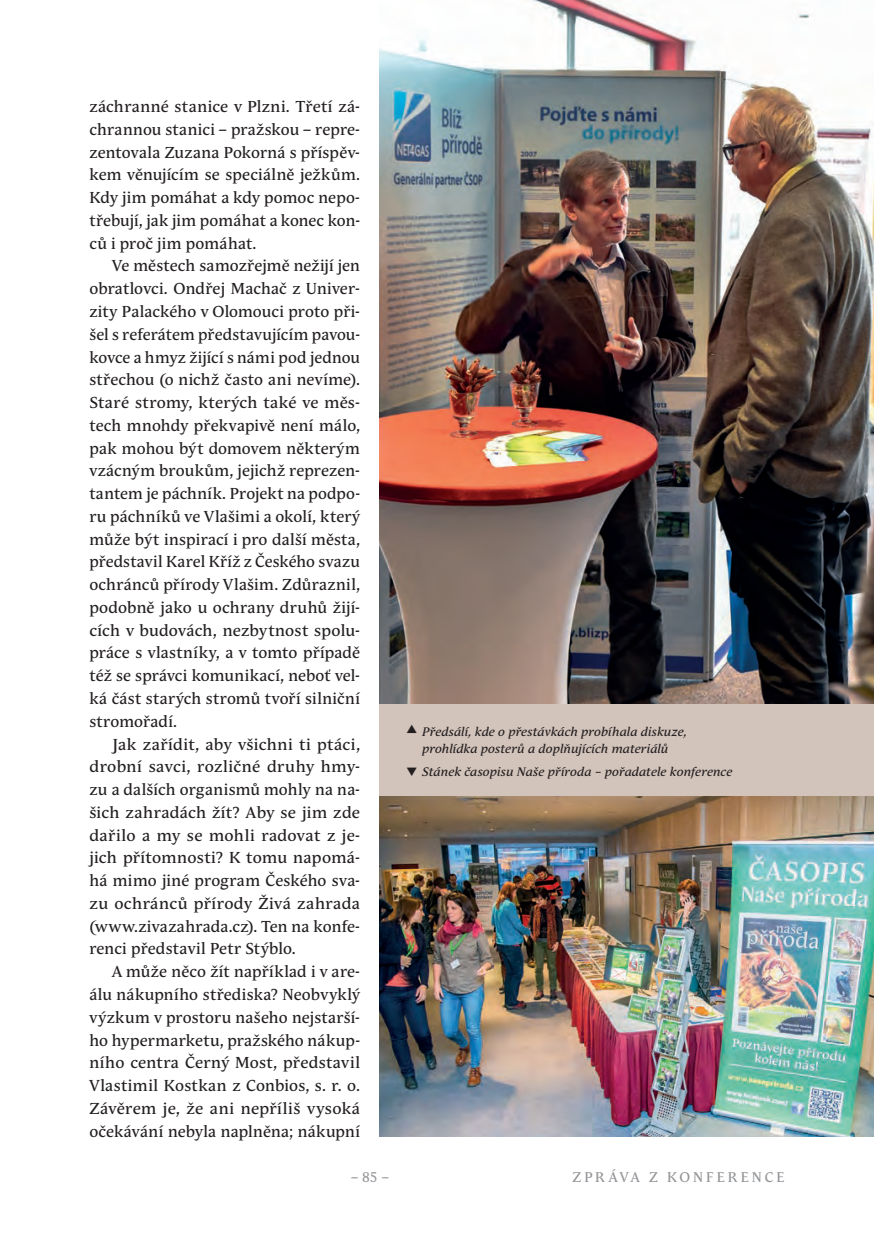
<style>
.page{position:relative;width:874px;height:1241px;background:#fff}
.page>*{position:absolute;margin:0;border:0;box-sizing:border-box;transform-origin:0 0}
.text{font:15.75px/22.8px "Andulka Text Pro";letter-spacing:.015em;color:#231f20;text-align:justify}
.téma{font:14px "Andulka Text Pro";letter-spacing:.21em;color:#939598}
.popiska{font:italic 12.25px/17.5px "Andulka Text Pro";letter-spacing:.01em;color:#231f20}
</style>
<div class="page">
<img style="left:379px;top:0;width:494px;height:704px">
<img style="left:379px;top:795px;width:494px;height:341px">
<div style="left:379px;top:704px;width:494px;height:91px;background:#d3c4bb"></div>
<p class="text" style="left:89px;top:95px;width:272px">záchranné stanice v Plzni. Třetí zá&shy;chrannou stanici – pražskou – repre&shy;zentovala Zuzana Pokorná s příspěv&shy;kem věnujícím se speciálně ježkům.<br>Kdy jim pomáhat a kdy pomoc nepo&shy;třebují, jak jim pomáhat a konec kon&shy;ců i proč jim pomáhat.</p>
<p class="text" style="left:89px;top:255px;width:272px;text-indent:23px">Ve městech samozřejmě nežijí jen obratlovci. Ondřej Machač z Univer&shy;zity Palackého v Olomouci proto při&shy;šel s referátem představujícím pavou&shy;kovce a hmyz žijící s námi pod jednou střechou (o nichž často ani nevíme).<br>Staré stromy, kterých také ve měs&shy;tech mnohdy překvapivě není málo, pak mohou být domovem některým vzácným broukům, jejichž reprezen&shy;tantem je páchník. Projekt na podpo&shy;ru páchníků ve Vlašimi a okolí, který může být inspirací i pro další města, představil Karel Kříž z Českého svazu ochránců přírody Vlašim. Zdůraznil, podobně jako u ochrany druhů žijí&shy;cích v budovách, nezbytnost spolu&shy;práce s vlastníky, a v tomto případě též se správci komunikací, neboť vel&shy;ká část starých stromů tvoří silniční stromořadí.</p>
<p class="text" style="left:89px;top:732px;width:272px;text-indent:23px">Jak zařídit, aby všichni ti ptáci, drobní savci, rozličné druhy hmy&shy;zu a dalších organismů mohly na na&shy;šich zahradách žít? Aby se jim zde dařilo a my se mohli radovat z je&shy;jich přítomnosti? K tomu napomá&shy;há mimo jiné program Českého sva&shy;zu ochránců přírody Živá zahrada (www.zivazahrada.cz). Ten na konfe&shy;renci představil Petr Stýblo.</p>
<p class="text" style="left:89px;top:960px;width:272px;text-indent:23px">A může něco žít například i v are&shy;álu nákupního střediska? Neobvyklý výzkum v prostoru našeho nejstarší&shy;ho hypermarketu, pražského nákup&shy;ního centra Černý Most, představil Vlastimil Kostkan z Conbios, s. r. o.<br>Závěrem je, že ani nepříliš vysoká očekávání nebyla naplněna; nákupní</p>
<p class="téma" style="left:350px;top:1168px;width:40px">– 85 –</p>
<p class="popiska" style="left:422px;top:722px;width:266px">Předsálí, kde o přestávkách probíhala diskuze, prohlídka posterů a doplňujících materiálů</p>
<p class="popiska" style="left:422px;top:762px;width:311px">Stánek časopisu Naše příroda – pořadatele konference</p>
<p class="téma" style="left:572px;top:1168px;width:213px">ZPRÁVA Z KONFERENCE</p>
</div>
